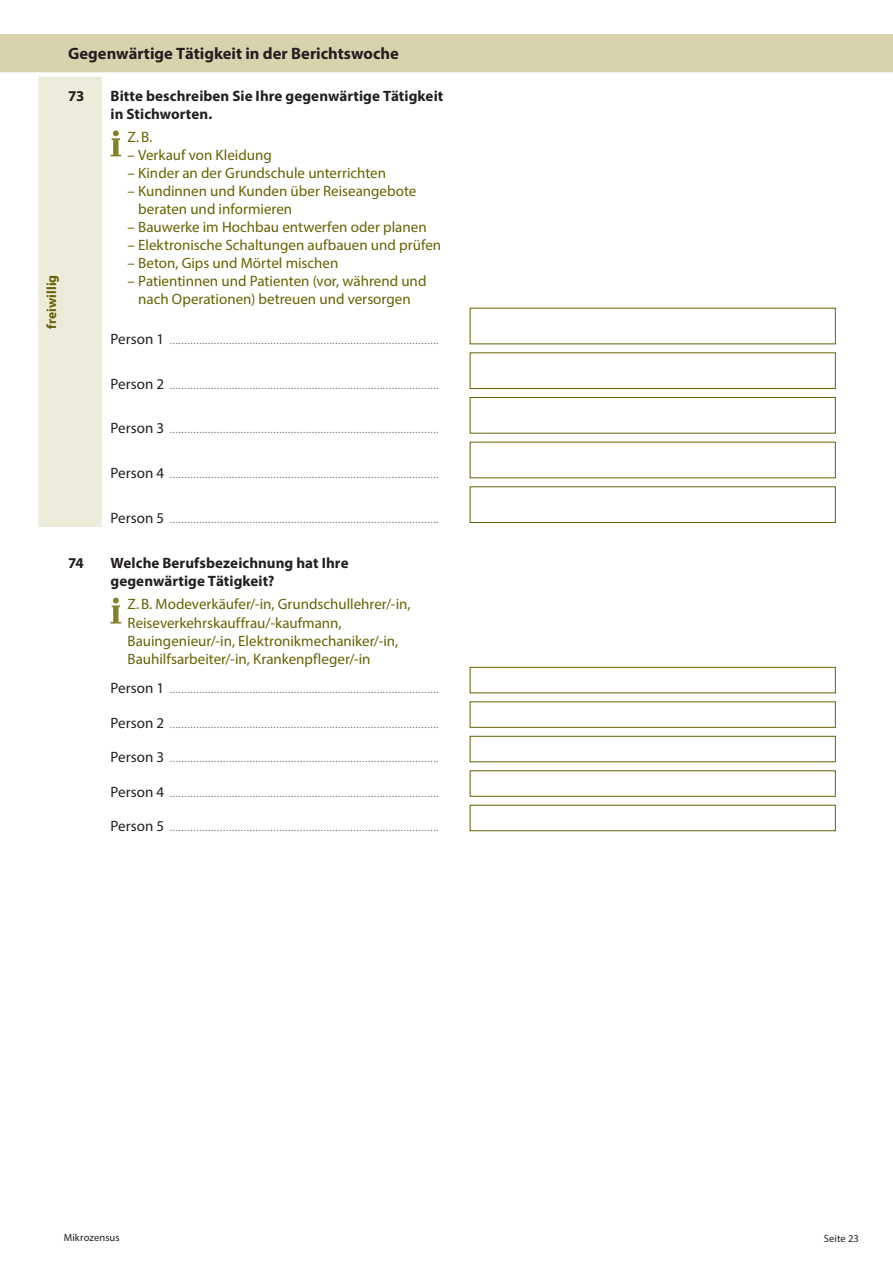
<style>
.page{position:relative;width:893px;height:1263px;background:#fff}
.page>*{position:absolute;margin:0;border:0;box-sizing:border-box;transform-origin:0 0}
.t1{font:700 16.5px "Myriad Pro";color:#231f20}
.t2{font:15px/18px "Myriad Pro";color:#676200}
.t3{font:700 15px/18px "Myriad Pro";letter-spacing:.005em;color:#231f20}
.t4{font:700 13.5px "Myriad Pro";letter-spacing:.005em;color:#676200}
.t5{font:10.5px "Myriad Pro";color:#6c6d70}
.t6{font:10.5px "Myriad Pro";letter-spacing:.01em;color:#231f20}
.s1{font-size:15px;color:#231f20}
</style>
<div class="page">
<svg style="left:0;top:34px;width:893px;height:493px"></svg>
<div style="left:470px;top:308px;width:366px;height:36px;background:#fff"></div>
<div style="left:470px;top:353px;width:366px;height:36px;background:#fff;border:1px solid #676200"></div>
<div style="left:470px;top:397px;width:366px;height:36px;background:#fff;border:1px solid #676200"></div>
<div style="left:470px;top:442px;width:366px;height:36px;background:#fff"></div>
<div style="left:470px;top:487px;width:366px;height:36px;background:#fff;border:1px solid #676200"></div>
<svg style="left:111px;top:598px;width:10px;height:25px"></svg>
<div style="left:470px;top:667px;width:366px;height:26px;background:#fff;border:1px solid #676200"></div>
<div style="left:470px;top:736px;width:366px;height:26px;background:#fff;border:1px solid #676200"></div>
<h1 class="t1" style="left:68px;top:43px;width:332px">Gegenwärtige Tätigkeit in der Berichtswoche</h1>
<p class="t4" style="left:43px;top:329px;width:56px;rotate:-90deg">freiwillig</p>
<h2 class="t3" style="left:68px;top:86px;width:18px">73</h2>
<h2 class="t3" style="left:111px;top:86px;width:334px">Bitte beschreiben Sie Ihre gegenwärtige Tätigkeit in Stichworten.</h2>
<h2 class="t2" style="left:128px;top:127px;width:25px">Z. B.</h2>
<h2 class="t2" style="left:128px;top:145px;width:146px">– Verkauf von Kleidung</h2>
<h2 class="t2" style="left:128px;top:163px;width:260px">– Kinder an der Grundschule unterrichten</h2>
<h2 class="t2" style="left:138px;top:181px;width:280px;text-indent:-11px">– Kundinnen und Kunden über Reiseangebote beraten und informieren</h2>
<h2 class="t2" style="left:128px;top:217px;width:301px">– Bauwerke im Hochbau entwerfen oder planen</h2>
<h2 class="t2" style="left:128px;top:235px;width:315px">– Elektronische Schaltungen aufbauen und prüfen</h2>
<h2 class="t2" style="left:128px;top:253px;width:212px">– Beton, Gips und Mörtel mischen</h2>
<h2 class="t2" style="left:128px;top:271px;width:300px;text-align:center">– Patientinnen und Patienten (vor, während und nach Operationen) betreuen und versorgen</h2>
<p class="t5" style="left:111px;top:334px;width:64px"><span class="s1">Person 1</span> ............................................................................................</p>
<p class="t5" style="left:111px;top:379px;width:64px"><span class="s1">Person 2</span> ............................................................................................</p>
<p class="t5" style="left:111px;top:423px;width:64px"><span class="s1">Person 3</span> ............................................................................................</p>
<p class="t5" style="left:111px;top:468px;width:64px"><span class="s1">Person 4</span> ............................................................................................</p>
<p class="t5" style="left:111px;top:513px;width:64px"><span class="s1">Person 5</span> ............................................................................................</p>
<h2 class="t3" style="left:68px;top:553px;width:17px">74</h2>
<h2 class="t3" style="left:111px;top:553px;width:240px">Welche Berufsbezeichnung hat Ihre gegenwärtige Tätigkeit?</h2>
<h2 class="t2" style="left:128px;top:594px;width:284px;line-height:19.5px">Z. B. Modeverkäufer/-in, Grundschullehrer/-in,<br>Reiseverkehrskauffrau/-kaufmann,</h2>
<h2 class="t2" style="left:128px;top:632px;width:272px">Bauingenieur/-in, Elektronikmechaniker/-in,<br>Bauhilfsarbeiter/-in, Krankenpfleger/-in</h2>
<p class="t5" style="left:111px;top:683px;width:64px"><span class="s1">Person 1</span> ............................................................................................</p>
<p class="t5" style="left:111px;top:717px;width:64px"><span class="s1">Person 2</span> ............................................................................................</p>
<p class="t5" style="left:111px;top:752px;width:64px"><span class="s1">Person 3</span> ............................................................................................</p>
<p class="t5" style="left:111px;top:786px;width:64px"><span class="s1">Person 4</span> ............................................................................................</p>
<p class="t5" style="left:111px;top:821px;width:64px"><span class="s1">Person 5</span> ............................................................................................</p>
<p class="t6" style="left:64px;top:1231px;width:57px">Mikrozensus</p>
<p class="t6" style="left:824px;top:1231px;width:37px">Seite 23</p>
</div>
